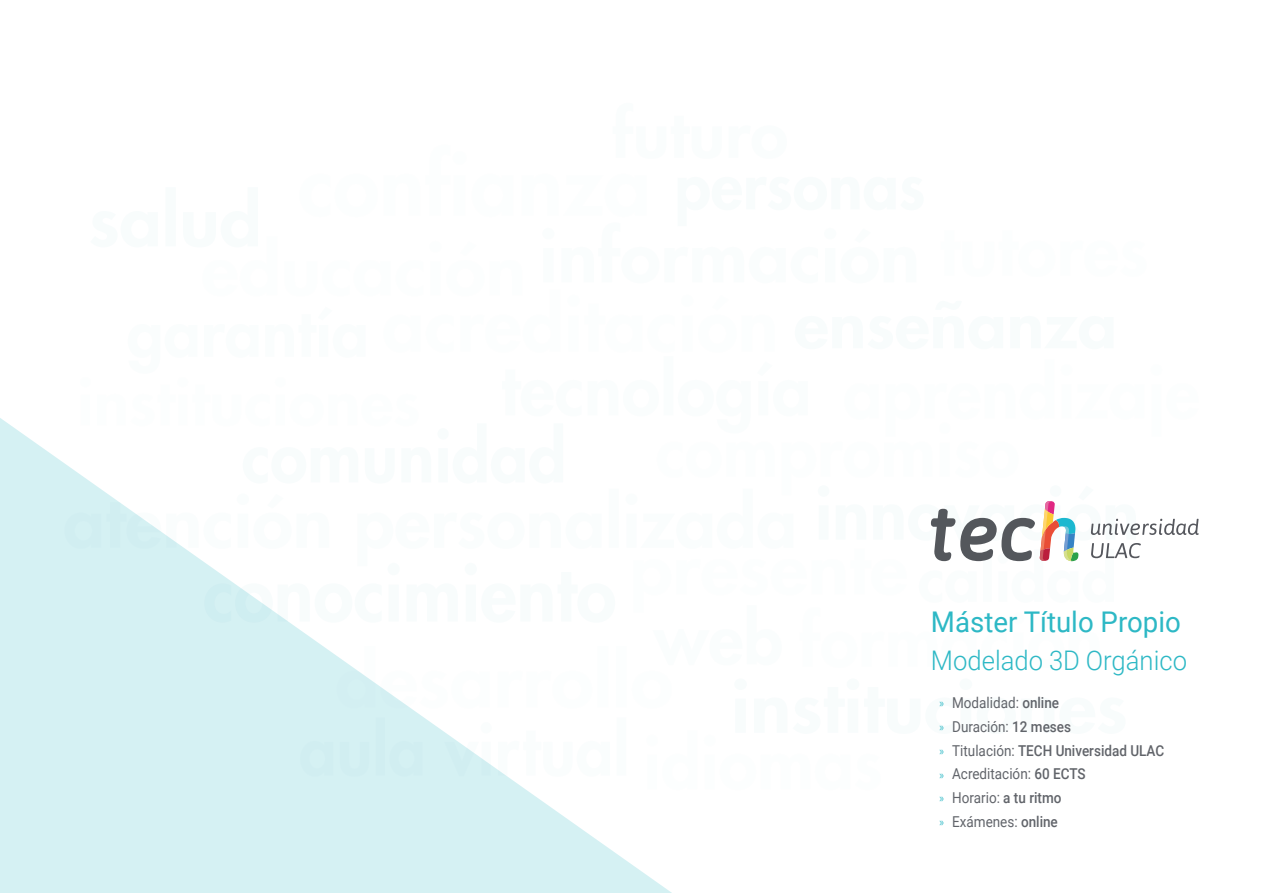
<style>
.page{position:relative;width:1263px;height:893px;background:#fff}
.page>*{position:absolute;margin:0;border:0;box-sizing:border-box;transform-origin:0 0}
.t1{font:28.5px "Roboto";color:#2db8c5}
.t2{font:300 27px "Roboto";color:#2db8c5;scale:.95 1}
.t3{font:15px/23.7px "Roboto";color:#61646a;scale:.9 1}
.s1{font-family:"Myriad Pro";font-size:12px;color:#2db8c5}
.s2{font-weight:500}
</style>
<div class="page">
<svg style="left:0;top:418px;width:672px;height:475px;background:#d9f2f4"></svg>
<svg style="left:64px;top:418px;width:1135px;height:372px"></svg>
<h1 class="t1" style="left:931px;top:602px;width:251px">Máster Título Propio</h1>
<h2 class="t2" style="left:931px;top:641px;width:271px">Modelado 3D Orgánico</h2>
<p class="t3" style="left:939px;top:690px;width:251px"><span class="s1">»</span> Modalidad: <span class="s2">online<br></span><span class="s1">»</span> Duración: <span class="s2">12 meses<br></span><span class="s1">»</span> Titulación: <span class="s2">TECH Universidad ULAC </span><span class="s1">»</span> Acreditación: <span class="s2">60 ECTS<br></span><span class="s1">»</span> Horario: <span class="s2">a tu ritmo<br></span><span class="s1">»</span> Exámenes: <span class="s2">online</span></p>
</div>
